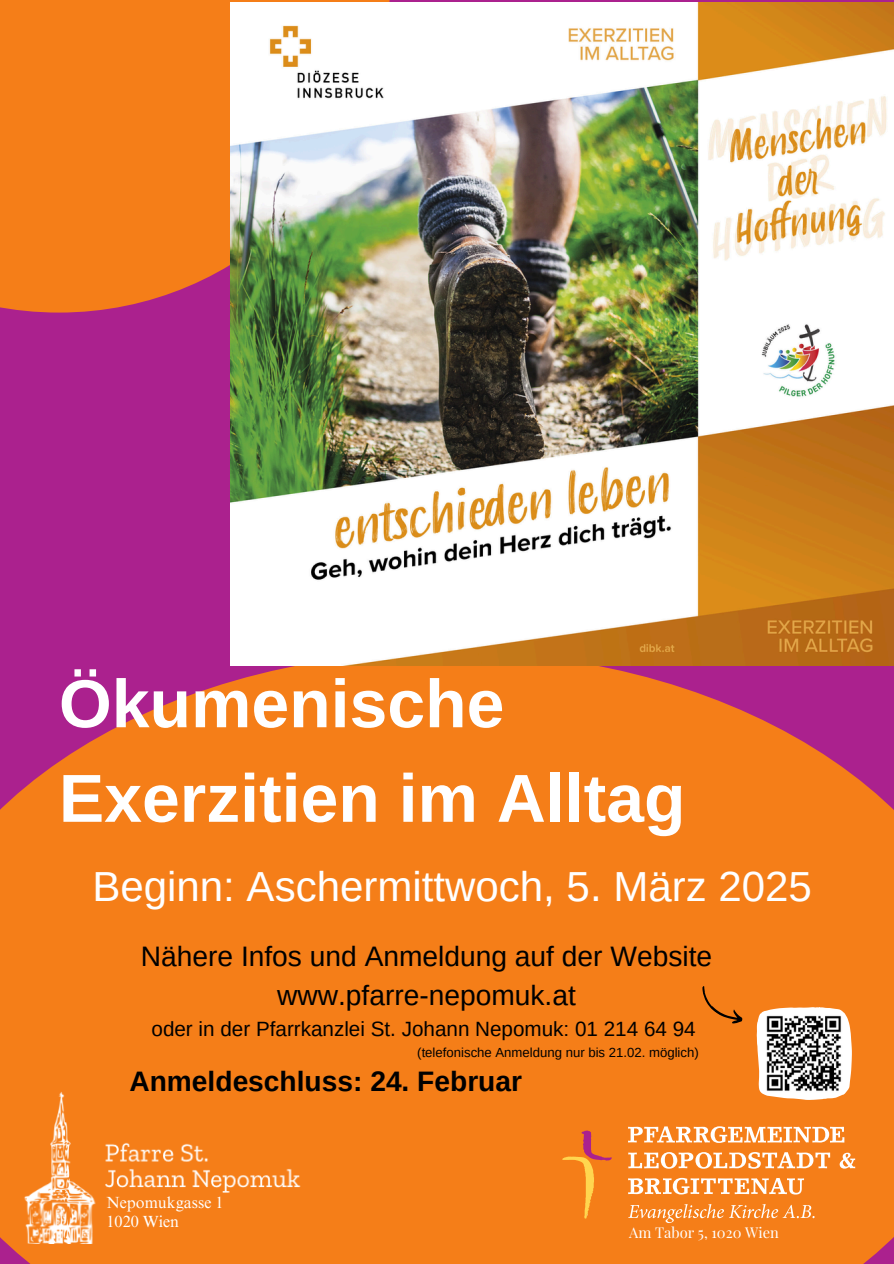
<style>
.page{position:relative;width:894px;height:1264px;background:#fff}
.page>*{position:absolute;margin:0;border:0;box-sizing:border-box;transform-origin:0 0}
.t1{font:700 67.8px/94.5px "Arimo";color:#fff}
.t2{font:42px "Arimo";color:#fff}
.t3{font:28.2px/38.4px "Arimo";color:#000;text-align:center}
.t4{font:700 28.2px "Arimo";color:#000}
.t5{font:20.7px "Arimo";color:#000}
.t6{font:16.2px "Times NRMT Pro";color:#fff}
.t7{font:14.7px "Playfair Display";color:#fff}
.t8{font:13.2px "Arimo";color:#000}
</style>
<div class="page">
<div style="left:0;top:0;width:893px;height:1263px;background:#ab218e"></div>
<svg style="left:0;top:665px;width:893px;height:598px;background:#ef7720"></svg>
<div style="left:0;top:0;width:390px;height:312px;background:#f57e18"></div>
<img style="left:18px;top:1085px;width:293px;height:157px">
<svg style="left:628px;top:1203px;width:186px;height:19px;background:#f6933f"></svg>
<svg style="left:562px;top:1130px;width:49px;height:88px;background:#f18124"></svg>
<svg style="left:628px;top:1126px;width:216px;height:16px;background:#f9b57c"></svg>
<svg style="left:628px;top:1151px;width:201px;height:17px;background:#f8ae6e"></svg>
<svg style="left:839px;top:1152px;width:15px;height:16px"></svg>
<svg style="left:628px;top:1177px;width:175px;height:17px;background:#f8b073"></svg>
<img style="left:756px;top:1007px;width:95px;height:92px">
<svg style="left:694px;top:985px;width:51px;height:43px;background:#e27416"></svg>
<img style="left:230px;top:3px;width:663px;height:662px">
<h1 class="t1" style="left:59px;top:656px;width:628px">Ökumenische<br>Exerzitien im Alltag</h1>
<h2 class="t2" style="left:92px;top:862px;width:720px">Beginn: Aschermittwoch, 5. März 2025</h2>
<h4 class="t3" style="left:141px;top:937px;width:572px">Nähere Infos und Anmeldung auf der Website www.pfarre-nepomuk.at</h4>
<h4 class="t5" style="left:151px;top:1017px;width:545px">oder in der Pfarrkanzlei St. Johann Nepomuk: 01 214 64 94</h4>
<h4 class="t8" style="left:417px;top:1045px;width:283px">(telefonische Anmeldung nur bis 21.02. möglich)</h4>
<p class="t4" style="left:129px;top:1065px;width:394px">Anmeldeschluss: 24. Februar</p>
<p class="t6" style="left:106px;top:1196px;width:118px">Nepomukgasse 1</p>
<h3 class="t6" style="left:106px;top:1215px;width:74px">1020 Wien</h3>
<p class="t7" style="left:629px;top:1221px;width:151px">Am Tabor 5, 1020 Wien</p>
</div>
